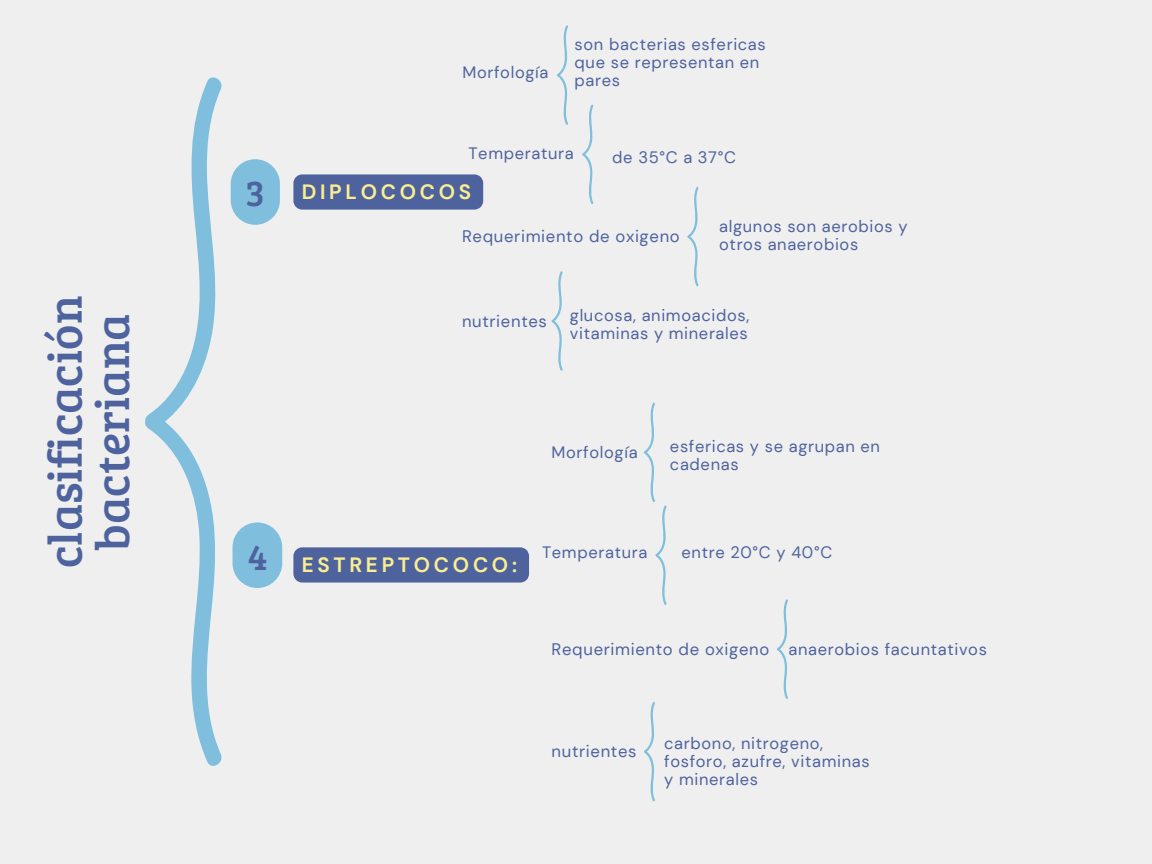
<style>
.page{position:relative;width:1152px;height:864px;background:#efefef}
.page>*{position:absolute;margin:0;border:0;box-sizing:border-box;transform-origin:0 0}
.t1{font:48px/47.2px "Bree Serif";color:#4e639e;text-align:center}
.t2{font:37.2px "Bree Serif";color:#4e639e}
.t3{font:700 20.7px "DM Sans";letter-spacing:.18em;color:#fbee8f}
.t4{font:16.65px "DM Sans";letter-spacing:.04em;color:#4e639e}
.t5{font:16.5px/18px "DM Sans";letter-spacing:.04em;color:#4e639e}
</style>
<div class="page">
<svg style="left:145px;top:77px;width:77px;height:689px"></svg>
<div style="left:231px;top:159px;width:49px;height:66px;background:#7fbfdd;border-radius:25px"></div>
<div style="left:233px;top:522px;width:49px;height:66px;background:#7fbfdd;border-radius:25px"></div>
<div style="left:293px;top:547px;width:236px;height:36px;background:#4e639e"></div>
<div style="left:293px;top:174px;width:190px;height:36px;background:#4e639e"></div>
<svg style="left:557px;top:25px;width:11px;height:100px"></svg>
<svg style="left:582px;top:104px;width:11px;height:100px"></svg>
<svg style="left:687px;top:187px;width:12px;height:100px"></svg>
<svg style="left:552px;top:271px;width:11px;height:100px"></svg>
<svg style="left:644px;top:402px;width:23px;height:203px"></svg>
<svg style="left:777px;top:599px;width:11px;height:100px"></svg>
<svg style="left:644px;top:702px;width:11px;height:100px"></svg>
<h1 class="t1" style="left:39px;top:568px;width:274px;rotate:-90deg">clasificación bacteriana</h1>
<p class="t5" style="left:462px;top:63px;width:88px">Morfología</p>
<p class="t5" style="left:575px;top:35px;width:193px">son bacterias esfericas que se representan en pares</p>
<p class="t2" style="left:246px;top:166px;width:21px">3</p>
<p class="t5" style="left:468px;top:144px;width:107px">Temperatura</p>
<p class="t3" style="left:302px;top:178px;width:171px">DIPLOCOCOS</p>
<p class="t5" style="left:612px;top:148px;width:125px">de 35°C a 37°C</p>
<p class="t4" style="left:462px;top:226px;width:219px">Requerimiento de oxigeno</p>
<p class="t5" style="left:719px;top:217px;width:190px">algunos son aerobios y otros anaerobios</p>
<p class="t4" style="left:462px;top:310px;width:86px">nutrientes</p>
<p class="t5" style="left:570px;top:307px;width:181px">glucosa, animoacidos, vitaminas y minerales</p>
<p class="t5" style="left:552px;top:443px;width:88px">Morfología</p>
<p class="t5" style="left:670px;top:437px;width:212px">esfericas y se agrupan en cadenas</p>
<p class="t2" style="left:247px;top:530px;width:21px">4</p>
<p class="t3" style="left:302px;top:551px;width:217px">ESTREPTOCOCO:</p>
<p class="t5" style="left:542px;top:544px;width:107px">Temperatura</p>
<p class="t5" style="left:682px;top:544px;width:152px">entre 20°C y 40°C</p>
<p class="t4" style="left:552px;top:638px;width:219px">Requerimiento de oxigeno</p>
<p class="t5" style="left:788px;top:640px;width:200px">anaerobios facuntativos</p>
<h2 class="t4" style="left:552px;top:741px;width:86px">nutrientes</h2>
<p class="t5" style="left:664px;top:734px;width:207px">carbono, nitrogeno, fosforo, azufre, vitaminas y minerales</p>
</div>
